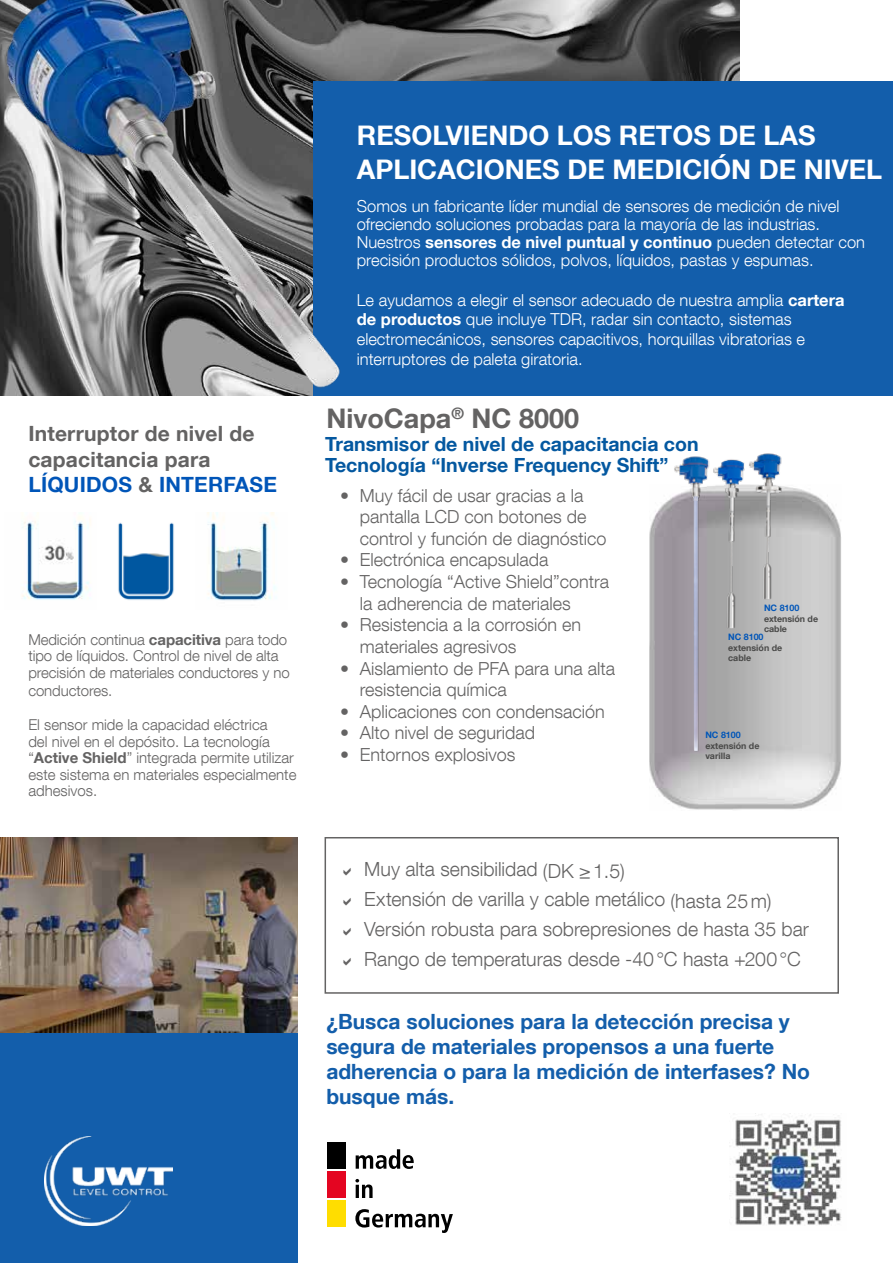
<style>
.page{position:relative;width:893px;height:1263px;background:#fff}
.page>*{position:absolute;margin:0;border:0;box-sizing:border-box;transform-origin:0 0}
.t1{font:700 27px/34.5px "Helvetica Neue LT Com";color:#fff}
.t2{font:700 27px "Helvetica Neue LT Com";color:#646363}
.t3{font:700 21px/24.8px "Helvetica Neue LT Com";color:#135eab}
.t4{font:700 21px/25.2px "Helvetica Neue LT Com";letter-spacing:.01em;color:#646363}
.t5{font:300 19.5px/30px "Helvetica Neue LT Com";color:#646363}
.t6{font:700 19.5px/21px "Helvetica Neue LT Com";color:#0458a0}
.t7{font:300 18px/21.6px "Helvetica Neue LT Com";color:#646363}
.t8{font:300 16.5px/18px "Helvetica Neue LT Com";color:#fff}
.t9{font:300 15px/16.5px "Helvetica Neue LT Com";color:#646363}
.t10{font:700 8.85px/10.6px "Helvetica Neue LT Com";color:#4a4a49}
.t11{font:700 8.85px "Helvetica Neue LT Com";color:#0055b8}
.s1{color:#0055b8}
.s2{font-weight:700}
</style>
<div class="page">
<div style="left:325px;top:837px;width:514px;height:157px;border:2px solid #646363"></div>
<img style="left:0;top:0;width:740px;height:396px">
<img style="left:0;top:838px;width:298px;height:195px">
<svg style="left:355px;top:1209px;width:98px;height:24px"></svg>
<svg style="left:355px;top:1179px;width:18px;height:19px"></svg>
<svg style="left:356px;top:1149px;width:58px;height:20px"></svg>
<div style="left:327px;top:1142px;width:18px;height:26px;background:#000"></div>
<div style="left:327px;top:1171px;width:18px;height:27px;background:#e40521"></div>
<div style="left:327px;top:1201px;width:18px;height:26px;background:#fd0"></div>
<div style="left:314px;top:81px;width:579px;height:314px;background:#135eab"></div>
<img style="left:730px;top:1114px;width:112px;height:111px">
<img style="left:0;top:0;width:416px;height:391px">
<img style="left:649px;top:488px;width:192px;height:322px">
<img style="left:752px;top:453px;width:45px;height:157px">
<img style="left:719px;top:459px;width:33px;height:182px">
<img style="left:664px;top:456px;width:55px;height:298px">
<img style="left:664px;top:496px;width:55px;height:4px">
<img style="left:22px;top:516px;width:69px;height:84px">
<img style="left:207px;top:513px;width:69px;height:88px">
<img style="left:118px;top:522px;width:56px;height:78px">
<div style="left:0;top:1033px;width:298px;height:230px;background:#135eab"></div>
<img style="left:45px;top:1136px;width:127px;height:89px">
<p class="t4" style="left:28px;top:421px;width:250px">Interruptor de nivel de capacitancia para<br><span class="s1">LÍQUIDOS</span> &amp; <span class="s1">INTERFASE</span></p>
<p class="t9" style="left:28px;top:631px;width:263px">Medición continua <span class="s2">capacitiva</span> para todo tipo de líquidos. Control de nivel de alta precisión de materiales conductores y no</p>
<p class="t9" style="left:28px;top:682px;width:86px">conductores.</p>
<p class="t9" style="left:28px;top:716px;width:270px">El sensor mide la capacidad eléctrica<br>del nivel en el depósito. La tecnología “<span class="s2">Active Shield</span>” integrada permite utilizar este sistema en materiales especialmente adhesivos.</p>
<h1 class="t1" style="left:357px;top:117px;width:527px">RESOLVIENDO LOS RETOS DE LAS<br>APLICACIONES DE MEDICIÓN DE NIVEL</h1>
<p class="t8" style="left:357px;top:197px;width:510px">Somos un fabricante líder mundial de sensores de medición de nivel ofreciendo soluciones probadas para la mayoría de las industrias.<br>Nuestros <span class="s2">sensores de nivel puntual y continuo</span> pueden detectar con precisión productos sólidos, polvos, líquidos, pastas y espumas.</p>
<p class="t8" style="left:357px;top:289px;width:489px;line-height:19.8px">Le ayudamos a elegir el sensor adecuado de nuestra amplia <span class="s2">cartera de productos</span> que incluye TDR, radar sin contacto, sistemas electromecánicos, sensores capacitivos, horquillas vibratorias e interruptores de paleta giratoria.</p>
<h1 class="t2" style="left:326px;top:401px;width:254px">NivoCapa<sup>®</sup> NC 8000</h1>
<p class="t6" style="left:325px;top:433px;width:375px">Transmisor de nivel de capacitancia con<br>Tecnología “Inverse Frequency Shift”</p>
<p class="t7" style="left:360px;top:484px;width:248px;text-indent:-19px">• Muy fácil de usar gracias a la pantalla LCD con botones de control y función de diagnóstico</p>
<p class="t7" style="left:340px;top:549px;width:210px">• Electrónica encapsulada</p>
<p class="t7" style="left:360px;top:570px;width:251px;text-indent:-19px">• Tecnología “Active Shield”contra la adherencia de materiales</p>
<p class="t7" style="left:360px;top:614px;width:223px;text-indent:-19px">• Resistencia a la corrosión en materiales agresivos</p>
<p class="t7" style="left:360px;top:657px;width:257px;text-indent:-19px">• Aislamiento de PFA para una alta resistencia química</p>
<p class="t7" style="left:340px;top:700px;width:266px">• Aplicaciones con condensación</p>
<p class="t7" style="left:340px;top:722px;width:196px">• Alto nivel de seguridad</p>
<p class="t7" style="left:340px;top:743px;width:177px">• Entornos explosivos</p>
<p class="t11" style="left:764px;top:602px;width:37px">NC 8100</p>
<p class="t10" style="left:764px;top:613px;width:56px">extensión de cable</p>
<p class="t11" style="left:728px;top:631px;width:37px">NC 8100</p>
<p class="t10" style="left:728px;top:642px;width:56px">extensión de cable</p>
<p class="t11" style="left:705px;top:729px;width:37px">NC 8100</p>
<p class="t10" style="left:705px;top:740px;width:56px">extensión de varilla</p>
<p class="t5" style="left:364px;top:854px;width:446px">Muy alta sensibilidad (DK ≥1.5)<br>Extensión de varilla y cable metálico (hasta 25m)<br>Versión robusta para sobrepresiones de hasta 35 bar Rango de temperaturas desde -40°C hasta +200°C</p>
<p class="t3" style="left:326px;top:1009px;width:485px">¿Busca soluciones para la detección precisa y segura de materiales propensos a una fuerte adherencia o para la medición de interfases? No busque más.</p>
</div>
